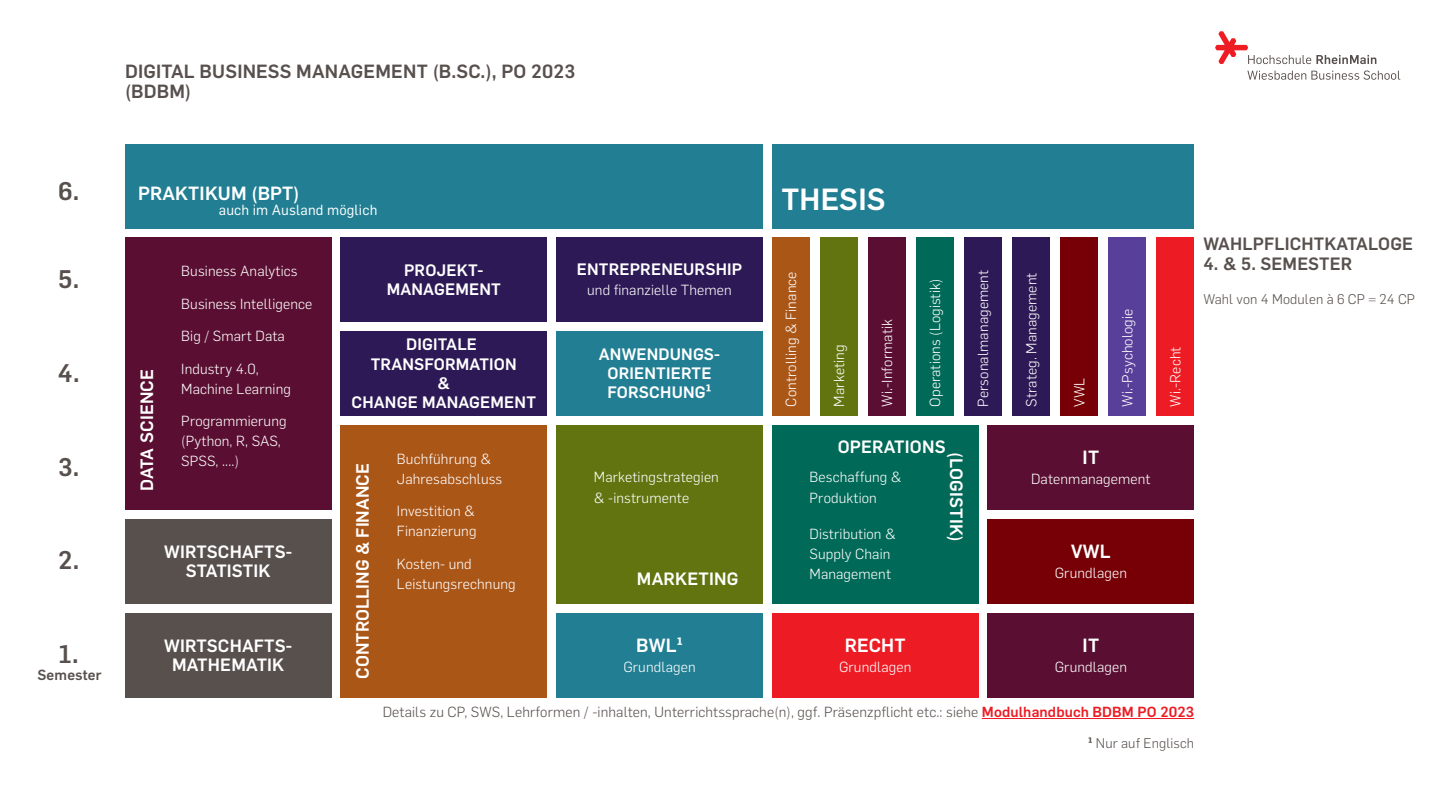
<style>
.page{position:relative;width:1441px;height:785px;background:#fff}
.page>*{position:absolute;margin:0;border:0;box-sizing:border-box;transform-origin:0 0}
.t1{font:500 30px "Flama";letter-spacing:.01em;color:#fff}
.t2{font:500 25px "Flama";color:#58504d}
.t3{font:500 18.75px/19.4px "Flama";letter-spacing:.01em;color:#58504d}
.t4{font:500 18.75px "Flama";letter-spacing:.01em;color:#fff}
.t5{font:500 17.5px/19.4px "Flama";letter-spacing:.01em;color:#fff;text-align:center}
.t6{font:500 17.5px "Flama";letter-spacing:.01em;color:#58504d}
.t7{font:500 16.25px/19.4px "Flama";letter-spacing:.01em;color:#fff;text-align:center}
.t8{font:300 14.38px/20px "Flama";letter-spacing:.01em;color:#fff}
.t9{font:300 14.38px "Flama";letter-spacing:.01em;color:#58504d}
.t10{font:14.38px "Flama";letter-spacing:.01em;color:#fff}
.t11{font:500 14.38px "Flama";letter-spacing:.01em;color:#58504d}
.t12{font:300 13.75px "Flama";letter-spacing:.01em;color:#58504d}
.s1{font-size:17.5px}
.s2{font-weight:500;color:#ed1c24}
.s3{font-weight:500}
</style>
<div class="page">
<div style="left:125px;top:144px;width:637px;height:84px;background:#217e93"></div>
<div style="left:125px;top:612px;width:206px;height:85px;background:#58504d"></div>
<div style="left:125px;top:519px;width:206px;height:84px;background:#58504d"></div>
<div style="left:556px;top:331px;width:206px;height:85px;background:#217e93"></div>
<div style="left:556px;top:237px;width:207px;height:85px;background:#2d1955"></div>
<div style="left:772px;top:144px;width:422px;height:84px;background:#217e93"></div>
<div style="left:341px;top:238px;width:206px;height:84px;background:#2d1955"></div>
<div style="left:341px;top:331px;width:206px;height:85px;background:#2d1955"></div>
<div style="left:125px;top:238px;width:206px;height:271px;background:#5a0f32"></div>
<div style="left:556px;top:612px;width:206px;height:85px;background:#217e93"></div>
<div style="left:772px;top:612px;width:206px;height:85px;background:#ed1c24"></div>
<div style="left:988px;top:612px;width:206px;height:85px;background:#5a0f32"></div>
<div style="left:988px;top:519px;width:206px;height:84px;background:#760005"></div>
<div style="left:988px;top:425px;width:206px;height:84px;background:#5a0f32"></div>
<div style="left:341px;top:425px;width:206px;height:272px;background:#aa5617"></div>
<div style="left:556px;top:425px;width:206px;height:178px;background:#61740f"></div>
<div style="left:916px;top:238px;width:38px;height:178px;background:#006957"></div>
<div style="left:868px;top:238px;width:37px;height:178px;background:#5a0f32"></div>
<div style="left:820px;top:238px;width:37px;height:178px;background:#61740f"></div>
<div style="left:772px;top:238px;width:37px;height:178px;background:#aa5617"></div>
<div style="left:1156px;top:238px;width:38px;height:178px;background:#ed1c24"></div>
<div style="left:1108px;top:238px;width:38px;height:178px;background:#583f99"></div>
<div style="left:1060px;top:238px;width:38px;height:178px;background:#760005"></div>
<div style="left:1012px;top:238px;width:38px;height:178px;background:#2d1955"></div>
<div style="left:964px;top:238px;width:38px;height:178px;background:#2d1955"></div>
<hr style="left:982px;top:718px;width:212px;height:1px;background:#ed1c24">
<svg style="left:1215px;top:31px;width:161px;height:33px"></svg>
<svg style="left:1247px;top:70px;width:153px;height:10px"></svg>
<div style="left:772px;top:425px;width:206px;height:178px;background:#006957"></div>
<h3 class="t3" style="left:125px;top:60px;width:452px">DIGITAL BUSINESS MANAGEMENT (B.SC.), PO 2023 (BDBM)</h3>
<h2 class="t2" style="left:58px;top:173px;width:23px">6.</h2>
<h2 class="t2" style="left:58px;top:261px;width:23px">5.</h2>
<h2 class="t2" style="left:58px;top:355px;width:23px">4.</h2>
<h2 class="t2" style="left:58px;top:448px;width:23px">3.</h2>
<h2 class="t2" style="left:58px;top:542px;width:23px">2.</h2>
<h2 class="t2" style="left:59px;top:636px;width:21px">1.</h2>
<p class="t11" style="left:38px;top:664px;width:66px">Semester</p>
<h3 class="t4" style="left:138px;top:180px;width:163px">PRAKTIKUM (BPT)</h3>
<p class="t10" style="left:219px;top:201px;width:160px">auch im Ausland möglich</p>
<p class="t5" style="left:136px;top:491px;width:123px;rotate:-90deg">DATA SCIENCE</p>
<p class="t8" style="left:181px;top:260px;width:118px">Business Analytics</p>
<p class="t8" style="left:181px;top:292px;width:133px">Business Intelligence</p>
<p class="t8" style="left:181px;top:325px;width:105px">Big / Smart Data</p>
<p class="t8" style="left:181px;top:357px;width:111px">Industry 4.0,<br>Machine Learning</p>
<p class="t8" style="left:181px;top:410px;width:107px">Programmierung (Python, R, SAS,<br>SPSS, ....)</p>
<p class="t5" style="left:164px;top:540px;width:130px">WIRTSCHAFTS-<br>STATISTIK</p>
<p class="t5" style="left:164px;top:634px;width:130px">WIRTSCHAFTS-<br>MATHEMATIK</p>
<p class="t7" style="left:387px;top:259px;width:116px">PROJEKT-<br>MANAGEMENT</p>
<p class="t7" style="left:351px;top:333px;width:186px">DIGITALE<br>TRANSFORMATION<br>&amp;<br>CHANGE MANAGEMENT</p>
<p class="t5" style="left:352px;top:678px;width:217px;rotate:-90deg">CONTROLLING &amp; FINANCE</p>
<p class="t8" style="left:397px;top:447px;width:107px">Buchführung &amp;<br>Jahresabschluss</p>
<p class="t8" style="left:397px;top:500px;width:81px">Investition &amp;<br>Finanzierung</p>
<p class="t8" style="left:397px;top:552px;width:120px">Kosten- und<br>Leistungsrechnung</p>
<p class="t7" style="left:577px;top:258px;width:167px">ENTREPRENEURSHIP</p>
<p class="t8" style="left:587px;top:279px;width:146px">und finanzielle Themen</p>
<p class="t7" style="left:599px;top:343px;width:123px">ANWENDUNGS-<br>ORIENTIERTE<br>FORSCHUNG<span class="s1">¹</span></p>
<p class="t8" style="left:594px;top:466px;width:126px">Marketingstrategien &amp; -instrumente</p>
<p class="t5" style="left:637px;top:567px;width:103px">MARKETING</p>
<h3 class="t4" style="left:636px;top:631px;width:48px">BWL¹</h3>
<p class="t8" style="left:623px;top:655px;width:74px">Grundlagen</p>
<h1 class="t1" style="left:781px;top:177px;width:106px">THESIS</h1>
<p class="t8" style="left:780px;top:406px;width:136px;rotate:-90deg">Controlling &amp; Finance</p>
<p class="t8" style="left:828px;top:406px;width:63px;rotate:-90deg">Marketing</p>
<p class="t8" style="left:876px;top:406px;width:89px;rotate:-90deg">Wi.-Informatik</p>
<p class="t8" style="left:924px;top:406px;width:129px;rotate:-90deg">Operations (Logistik)</p>
<p class="t8" style="left:972px;top:406px;width:138px;rotate:-90deg">Personalmanagement</p>
<p class="t8" style="left:1020px;top:406px;width:135px;rotate:-90deg">Strateg. Management</p>
<p class="t8" style="left:1068px;top:406px;width:30px;rotate:-90deg">VWL</p>
<p class="t8" style="left:1116px;top:406px;width:99px;rotate:-90deg">Wi.-Psychologie</p>
<p class="t5" style="left:838px;top:436px;width:109px">OPERATIONS</p>
<p class="t5" style="left:967px;top:452px;width:91px;rotate:90deg">(LOGISTIK)</p>
<p class="t8" style="left:809px;top:466px;width:94px">Beschaffung &amp;<br>Produktion</p>
<p class="t8" style="left:809px;top:522px;width:88px">Distribution &amp;<br>Supply Chain<br>Management</p>
<h3 class="t4" style="left:1082px;top:443px;width:18px">IT</h3>
<p class="t8" style="left:1031px;top:468px;width:121px">Datenmanagement</p>
<h3 class="t4" style="left:1071px;top:537px;width:41px">VWL</h3>
<p class="t8" style="left:1054px;top:561px;width:74px">Grundlagen</p>
<p class="t8" style="left:1164px;top:406px;width:61px;rotate:-90deg">Wi.-Recht</p>
<h3 class="t4" style="left:845px;top:631px;width:62px">RECHT</h3>
<p class="t8" style="left:839px;top:655px;width:74px">Grundlagen</p>
<h3 class="t4" style="left:1082px;top:631px;width:18px">IT</h3>
<p class="t8" style="left:1054px;top:655px;width:74px">Grundlagen</p>
<p class="t6" style="left:1203px;top:231px;width:211px">WAHLPFLICHTKATALOGE</p>
<p class="t6" style="left:1203px;top:251px;width:150px">4. &amp; 5. SEMESTER</p>
<p class="t12" style="left:1203px;top:290px;width:213px">Wahl von 4 Modulen à 6 CP = 24 CP</p>
<p class="t9" style="left:383px;top:702px;width:813px">Details zu CP, SWS, Lehrformen / -inhalten, Unterrichtssprache(n), ggf. Präsenzpflicht etc.: siehe <span class="s2">Modulhandbuch BDBM PO 2023</span></p>
<p class="t12" style="left:1088px;top:733px;width:108px"><span class="s3">¹</span> Nur auf Englisch</p>
</div>
